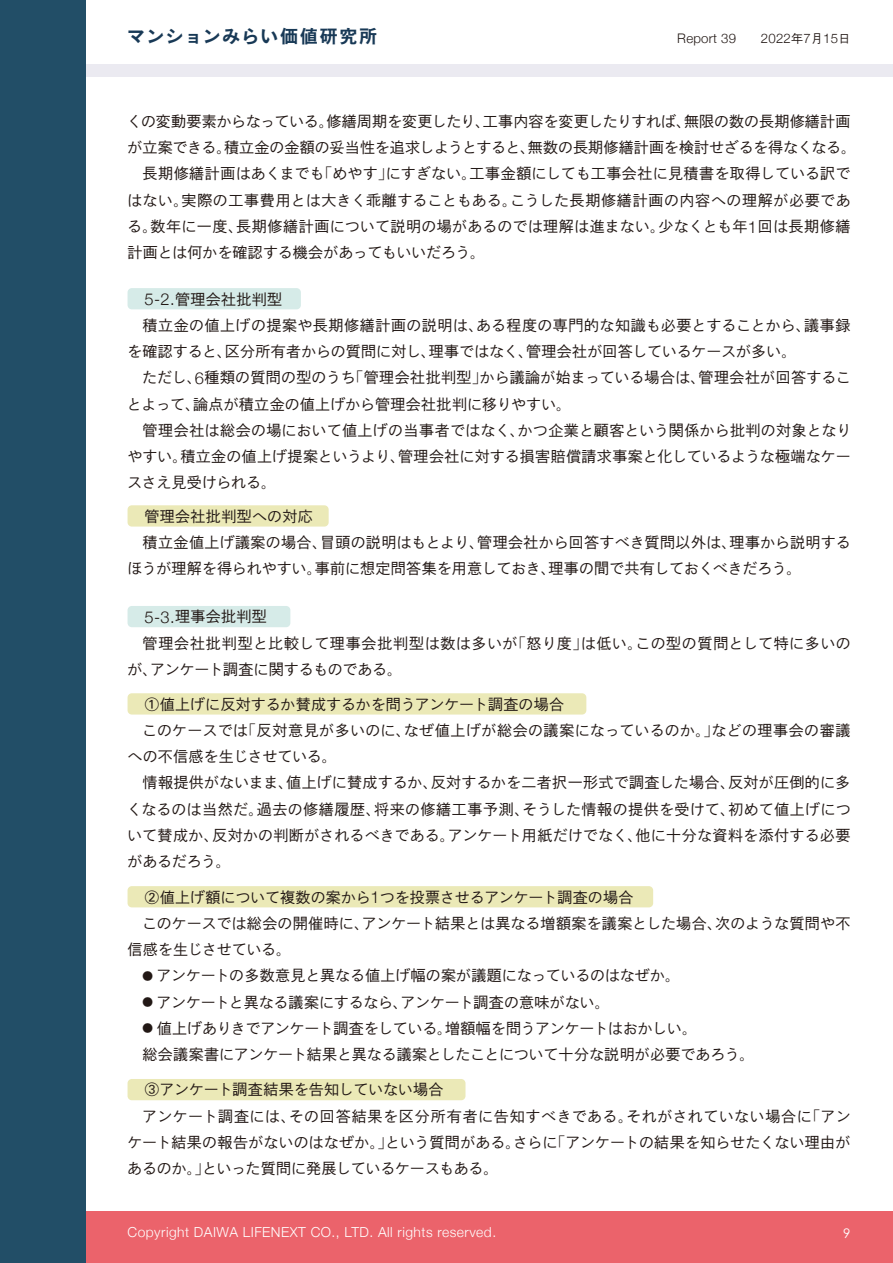
<style>
.page{position:relative;width:893px;height:1263px;background:#fff}
.page>*{position:absolute;margin:0;border:0;box-sizing:border-box;transform-origin:0 0}
.t1{font:18px "Iwa O Go Std Eb";letter-spacing:.07em;color:#183956}
.t2{font:500 15px "Iwa O Go Std";letter-spacing:.01em;color:#221815}
.t3{font:500 15px/26.2px "Iwa O Go Std";letter-spacing:-.01em;color:#221815}
.t4{font:500 15px "Iwa O Go Std";letter-spacing:.035em;color:#221815}
.t5{font:500 15px "Iwa O Go Std";letter-spacing:-.015em;color:#221815}
.t6{font:500 15px "Iwa O Go Std";letter-spacing:.03em;color:#221815}
.t7{font:500 15px "Iwa O Go Std";letter-spacing:.04em;color:#221815}
.t8{font:300 13.8px "Helvetica Neue";letter-spacing:.035em;color:#fff}
.t9{font:300 13.2px "Helvetica Neue";letter-spacing:.02em;color:#221815}
.t10{font:13.2px "Century Gothic";color:#fff}
.s1{font-family:"Iwa O Go Std";font-weight:500;font-size:12px}
.s2{font-family:"Helvetica Neue";font-weight:300;font-size:16.5px}
.s3{font-size:10.5px}
</style>
<div class="page">
<div style="left:0;top:1212px;width:893px;height:51px;background:#eb636b"></div>
<div style="left:0;top:64px;width:893px;height:13px;background:#ebeaf1"></div>
<div style="left:0;top:0;width:85px;height:1263px;background:#224e67"></div>
<hr style="left:892px;top:0;width:1px;height:1263px;background:#224e67">
<div style="left:128px;top:288px;width:173px;height:21px;background:#d6ebe8;border-radius:4px"></div>
<div style="left:128px;top:606px;width:162px;height:21px;background:#d6ebe8;border-radius:4px"></div>
<div style="left:128px;top:693px;width:458px;height:21px;background:#ebe9b7;border-radius:4px"></div>
<div style="left:128px;top:886px;width:525px;height:21px;background:#ebe9b7;border-radius:4px"></div>
<div style="left:128px;top:1079px;width:337px;height:21px;background:#ebe9b7;border-radius:4px"></div>
<div style="left:128px;top:505px;width:201px;height:22px;background:#ebe9b7;border-radius:4px"></div>
<p class="t1" style="left:127px;top:24px;width:252px">マンションみらい価値研究所</p>
<p class="t9" style="left:677px;top:30px;width:175px">Report 39<span class="s1">　　</span>2022<span class="s1">年</span>7<span class="s1">月</span>15<span class="s1">日</span></p>
<p class="t2" style="left:127px;top:111px;width:725px">くの変動要素からなっている。修繕周期を変更したり、工事内容を変更したりすれば、無限の数の長期修繕計画</p>
<p class="t2" style="left:127px;top:137px;width:730px">が立案できる。積立金の金額の妥当性を追求しようとすると、無数の長期修繕計画を検討せざるを得なくなる。</p>
<p class="t2" style="left:143px;top:164px;width:709px">長期修繕計画はあくまでも「めやす」にすぎない。工事金額にしても工事会社に見積書を取得している訳で</p>
<p class="t4" style="left:127px;top:190px;width:725px">はない。実際の工事費用とは大きく乖離することもある。こうした長期修繕計画の内容への理解が必要であ</p>
<p class="t2" style="left:127px;top:216px;width:725px">る。数年に一度、長期修繕計画について説明の場があるのでは理解は進まない。少なくとも年<span class="s2">1</span>回は長期修繕</p>
<p class="t2" style="left:128px;top:242px;width:359px">計画とは何かを確認する機会があってもいいだろう。</p>
<p class="t2" style="left:144px;top:289px;width:139px"><span class="s2">5-2.</span>管理会社批判型</p>
<p class="t6" style="left:143px;top:315px;width:709px">積立金の値上げの提案や長期修繕計画の説明は、ある程度の専門的な知識も必要とすることから、議事録</p>
<p class="t2" style="left:127px;top:341px;width:671px">を確認すると、区分所有者からの質問に対し、理事ではなく、管理会社が回答しているケースが多い。</p>
<p class="t2" style="left:142px;top:367px;width:710px">ただし、<span class="s2">6</span>種類の質問の型のうち「管理会社批判型」から議論が始まっている場合は、管理会社が回答するこ</p>
<p class="t2" style="left:127px;top:394px;width:446px">とよって、論点が積立金の値上げから管理会社批判に移りやすい。</p>
<p class="t2" style="left:143px;top:420px;width:710px">管理会社は総会の場において値上げの当事者ではなく、かつ企業と顧客という関係から批判の対象となり</p>
<p class="t2" style="left:127px;top:446px;width:725px">やすい。積立金の値上げ提案というより、管理会社に対する損害賠償請求事案と化しているような極端なケー</p>
<p class="t3" style="left:127px;top:469px;width:150px">スさえ見受けられる。</p>
<p class="t2" style="left:144px;top:506px;width:170px">管理会社批判型への対応</p>
<p class="t2" style="left:143px;top:532px;width:710px">積立金値上げ議案の場合、冒頭の説明はもとより、管理会社から回答すべき質問以外は、理事から説明する</p>
<p class="t2" style="left:127px;top:558px;width:676px">ほうが理解を得られやすい。事前に想定問答集を用意しておき、理事の間で共有しておくべきだろう。</p>
<p class="t2" style="left:144px;top:607px;width:124px"><span class="s2">5-3.</span>理事会批判型</p>
<p class="t7" style="left:143px;top:633px;width:710px">管理会社批判型と比較して理事会批判型は数は多いが「怒り度」は低い。この型の質問として特に多いの</p>
<p class="t5" style="left:127px;top:659px;width:276px">が、アンケート調査に関するものである。</p>
<p class="t2" style="left:144px;top:694px;width:421px">①値上げに反対するか賛成するかを問うアンケート調査の場合</p>
<p class="t2" style="left:142px;top:720px;width:710px">このケースでは「反対意見が多いのに、なぜ値上げが総会の議案になっているのか。」などの理事会の審議</p>
<p class="t2" style="left:128px;top:746px;width:211px">への不信感を生じさせている。</p>
<p class="t2" style="left:143px;top:773px;width:709px">情報提供がないまま、値上げに賛成するか、反対するかを二者択一形式で調査した場合、反対が圧倒的に多</p>
<p class="t2" style="left:127px;top:799px;width:725px">くなるのは当然だ。過去の修繕履歴、将来の修繕工事予測、そうした情報の提供を受けて、初めて値上げにつ</p>
<p class="t2" style="left:127px;top:825px;width:725px">いて賛成か、反対かの判断がされるべきである。アンケート用紙だけでなく、他に十分な資料を添付する必要</p>
<p class="t2" style="left:127px;top:851px;width:105px">があるだろう。</p>
<p class="t2" style="left:144px;top:887px;width:490px">②値上げ額について複数の案から<span class="s2">1</span>つを投票させるアンケート調査の場合</p>
<p class="t2" style="left:142px;top:913px;width:710px">このケースでは総会の開催時に、アンケート結果とは異なる増額案を議案とした場合、次のような質問や不</p>
<p class="t5" style="left:128px;top:939px;width:165px">信感を生じさせている。</p>
<p class="t2" style="left:143px;top:965px;width:539px"><span class="s3">●</span> アンケートの多数意見と異なる値上げ幅の案が議題になっているのはなぜか。</p>
<p class="t3" style="left:143px;top:988px;width:469px"><span class="s3">●</span> アンケートと異なる議案にするなら、アンケート調査の意味がない。</p>
<p class="t3" style="left:143px;top:1014px;width:613px"><span class="s3">●</span> 値上げありきでアンケート調査をしている。増額幅を問うアンケートはおかしい。<br>総会議案書にアンケート結果と異なる議案としたことについて十分な説明が必要であろう。</p>
<p class="t2" style="left:144px;top:1080px;width:301px">③アンケート調査結果を告知していない場合</p>
<p class="t4" style="left:142px;top:1106px;width:710px">アンケート調査には、その回答結果を区分所有者に告知すべきである。それがされていない場合に「アン</p>
<p class="t2" style="left:127px;top:1132px;width:725px">ケート結果の報告がないのはなぜか。」という質問がある。さらに「アンケートの結果を知らせたくない理由が</p>
<p class="t5" style="left:127px;top:1158px;width:373px">あるのか。」といった質問に発展しているケースもある。</p>
<p class="t8" style="left:128px;top:1224px;width:370px">Copyright DAIWA LIFENEXT CO., LTD. All rights reserved.</p>
<p class="t10" style="left:843px;top:1225px;width:9px">9</p>
</div>
